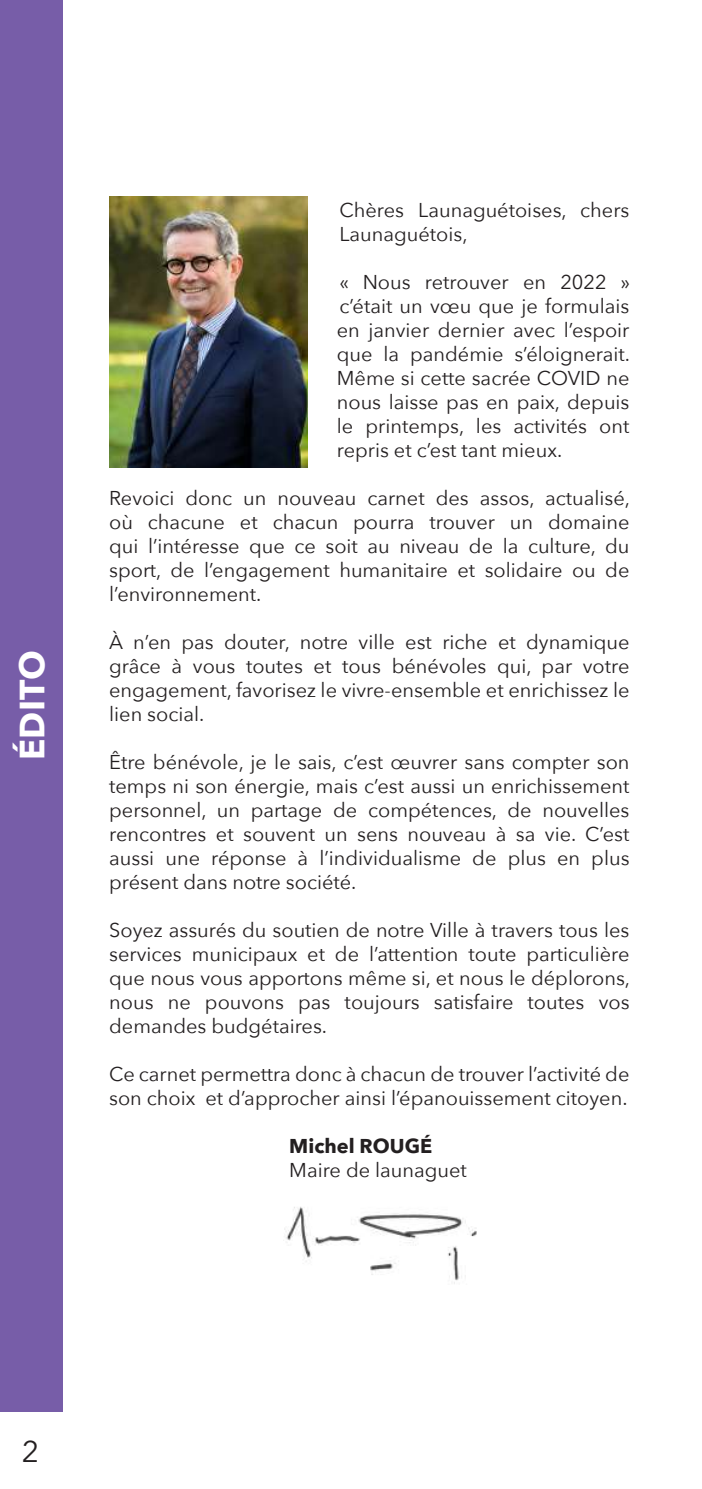
<style>
.page{position:relative;width:702px;height:1489px;background:#fff}
.page>*{position:absolute;margin:0;border:0;box-sizing:border-box;transform-origin:0 0}
.t1{font:700 35px "Avenir Next";letter-spacing:.01em;color:#fff}
.t2{font:30px "Avenir Next";color:#231f20}
.t3{font:20px/24px "Avenir Next";color:#231f20;text-align:justify}
.t4{font:700 20px "Avenir Next";color:#231f20}
</style>
<div class="page">
<img style="left:284px;top:1206px;width:193px;height:78px">
<img style="left:109px;top:196px;width:199px;height:271px">
<div style="left:0;top:0;width:62px;height:1410px;background:#775da8"></div>
<h1 class="t1" style="left:2px;top:760px;width:111px;rotate:-90deg">ÉDITO</h1>
<p class="t3" style="left:339px;top:197px;width:292px">Chères Launaguétoises, chers<br>Launaguétois,</p>
<p class="t3" style="left:337px;top:269px;width:295px">« Nous retrouver en 2022 » c’était un vœu que je formulais en janvier dernier avec l’espoir que la pandémie s’éloignerait.<br>Même si cette sacrée COVID ne nous laisse pas en paix, depuis le printemps, les activités ont repris et c’est tant mieux.</p>
<p class="t3" style="left:109px;top:485px;width:522px">Revoici donc un nouveau carnet des assos, actualisé, où chacune et chacun pourra trouver un domaine qui l’intéresse que ce soit au niveau de la culture, du sport, de l’engagement humanitaire et solidaire ou de l’environnement.</p>
<p class="t3" style="left:109px;top:629px;width:522px">À n’en pas douter, notre ville est riche et dynamique grâce à vous toutes et tous bénévoles qui, par votre engagement, favorisez le vivre-ensemble et enrichissez le lien social.</p>
<p class="t3" style="left:109px;top:749px;width:522px">Être bénévole, je le sais, c’est œuvrer sans compter son temps ni son énergie, mais c’est aussi un enrichissement personnel, un partage de compétences, de nouvelles rencontres et souvent un sens nouveau à sa vie. C’est aussi une réponse à l’individualisme de plus en plus présent dans notre société.</p>
<p class="t3" style="left:109px;top:917px;width:522px">Soyez assurés du soutien de notre Ville à travers tous les services municipaux et de l’attention toute particulière que nous vous apportons même si, et nous le déplorons, nous ne pouvons pas toujours satisfaire toutes vos demandes budgétaires.</p>
<p class="t3" style="left:109px;top:1061px;width:521px">Ce carnet permettra donc à chacun de trouver l’activité de son choix et d’approcher ainsi l’épanouissement citoyen.</p>
<p class="t4" style="left:289px;top:1129px;width:144px">Michel ROUGÉ</p>
<p class="t3" style="left:289px;top:1157px;width:179px">Maire de launaguet</p>
<h2 class="t2" style="left:22px;top:1426px;width:19px">2</h2>
</div>
